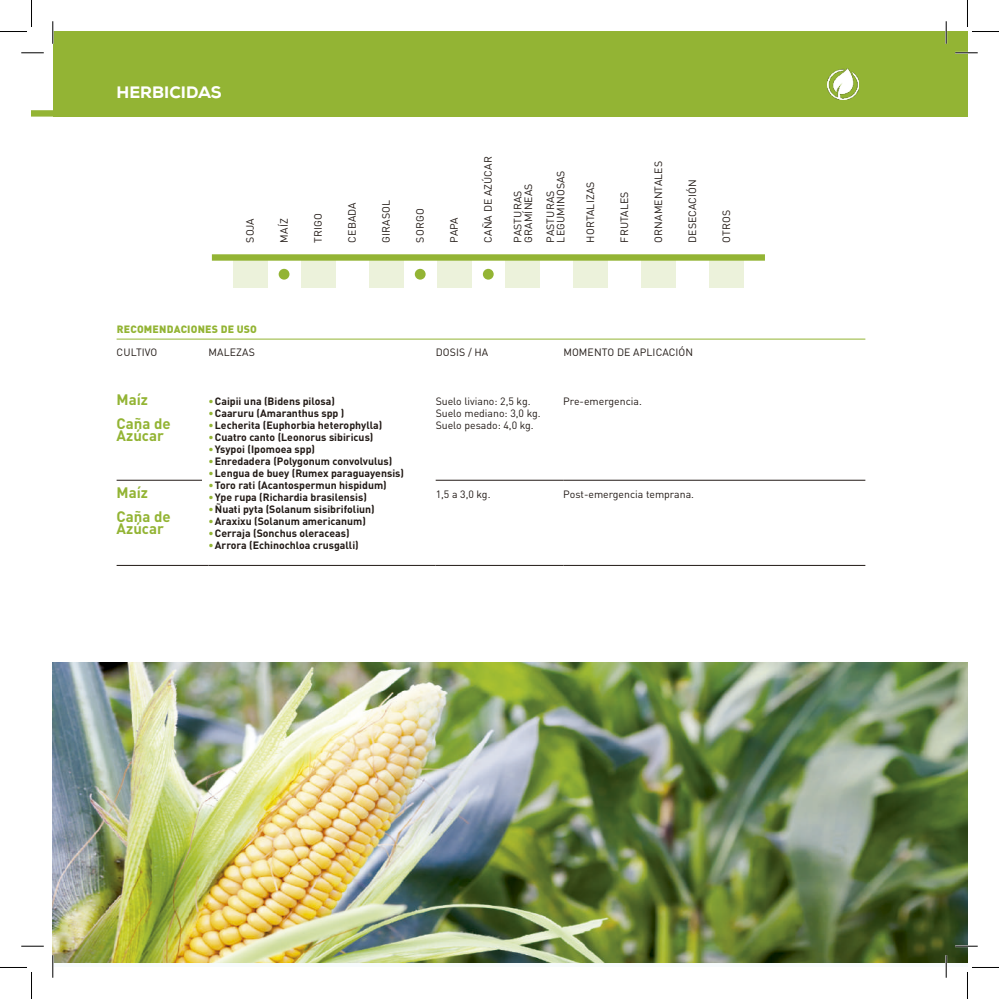
<style>
.page{position:relative;width:999px;height:999px;background:#fff}
.page>*{position:absolute;margin:0;border:0;box-sizing:border-box;transform-origin:0 0}
.t1{font:800 16.5px "Nexa";color:#fff}
.t2{font:700 15px/24px "DIN Pro";color:#93b434}
.t3{font:700 10.5px "DIN Pro";color:#211915}
.t4{font:10.5px/12px "DIN Pro";letter-spacing:.01em;color:#211915}
.t5{font:900 10.5px "DIN Pro";letter-spacing:.02em;color:#93b434}
.s1{color:#93b434}
</style>
<div class="page">
<hr style="left:117px;top:339px;width:748px;height:1px;background:#93b434">
<svg style="left:32px;top:31px;width:935px;height:86px"></svg>
<div style="left:53px;top:32px;width:914px;height:85px;background:#93b434"></div>
<hr style="left:117px;top:480px;width:91px;height:1px;background:#211915">
<hr style="left:435px;top:480px;width:128px;height:1px;background:#211915">
<hr style="left:563px;top:480px;width:302px;height:1px;background:#211915">
<hr style="left:117px;top:565px;width:91px;height:1px;background:#211915">
<hr style="left:208px;top:565px;width:227px;height:1px;background:#211915">
<hr style="left:435px;top:565px;width:128px;height:1px;background:#211915">
<hr style="left:563px;top:565px;width:302px;height:1px;background:#211915">
<div style="left:233px;top:261px;width:34px;height:27px;background:#ecf2db"></div>
<div style="left:301px;top:261px;width:34px;height:27px;background:#ecf2db"></div>
<div style="left:369px;top:261px;width:34px;height:27px;background:#ecf2db"></div>
<div style="left:437px;top:261px;width:34px;height:27px;background:#ecf2db"></div>
<div style="left:505px;top:261px;width:34px;height:27px;background:#ecf2db"></div>
<div style="left:573px;top:261px;width:34px;height:27px;background:#ecf2db"></div>
<div style="left:641px;top:261px;width:34px;height:27px;background:#ecf2db"></div>
<div style="left:709px;top:261px;width:34px;height:27px;background:#ecf2db"></div>
<div style="left:212px;top:254px;width:553px;height:7px;background:#93b434"></div>
<div style="left:279px;top:269px;width:10px;height:10px;background:#93b434;border-radius:50%"></div>
<div style="left:415px;top:269px;width:10px;height:10px;background:#93b434;border-radius:50%"></div>
<div style="left:483px;top:269px;width:10px;height:10px;background:#93b434;border-radius:50%"></div>
<div style="left:202px;top:388px;width:6px;height:169px;background:#fff"></div>
<img style="left:53px;top:662px;width:914px;height:300px">
<img style="left:828px;top:68px;width:30px;height:32px">
<hr style="left:21px;top:52px;width:23px;height:2px;background:#fff">
<hr style="left:955px;top:52px;width:22px;height:2px;background:#fff">
<hr style="left:955px;top:945px;width:22px;height:2px;background:#fff">
<hr style="left:52px;top:21px;width:2px;height:23px;background:#fff">
<hr style="left:945px;top:21px;width:2px;height:23px;background:#fff">
<hr style="left:945px;top:955px;width:2px;height:22px;background:#fff">
<svg style="left:21px;top:53px;width:23px;height:1px"></svg>
<svg style="left:955px;top:53px;width:22px;height:1px"></svg>
<svg style="left:21px;top:945px;width:23px;height:1px"></svg>
<svg style="left:955px;top:945px;width:22px;height:1px"></svg>
<svg style="left:53px;top:21px;width:1px;height:23px"></svg>
<svg style="left:53px;top:955px;width:1px;height:22px"></svg>
<svg style="left:945px;top:21px;width:1px;height:23px"></svg>
<svg style="left:945px;top:955px;width:1px;height:22px"></svg>
<svg style="left:0;top:0;width:32px;height:32px"></svg>
<svg style="left:0;top:967px;width:32px;height:31px"></svg>
<svg style="left:967px;top:0;width:31px;height:32px"></svg>
<svg style="left:967px;top:967px;width:31px;height:31px"></svg>
<h1 class="t1" style="left:117px;top:82px;width:107px">HERBICIDAS</h1>
<p class="t4" style="left:243px;top:242px;width:26px;rotate:-90deg">SOJA</p>
<p class="t4" style="left:277px;top:242px;width:26px;rotate:-90deg">MAÍZ</p>
<p class="t4" style="left:311px;top:242px;width:31px;rotate:-90deg">TRIGO</p>
<p class="t4" style="left:345px;top:242px;width:42px;rotate:-90deg">CEBADA</p>
<p class="t4" style="left:379px;top:242px;width:44px;rotate:-90deg">GIRASOL</p>
<p class="t4" style="left:413px;top:242px;width:35px;rotate:-90deg">SORGO</p>
<p class="t4" style="left:447px;top:242px;width:27px;rotate:-90deg">PAPA</p>
<p class="t4" style="left:481px;top:242px;width:88px;rotate:-90deg">CAÑA DE AZÚCAR</p>
<p class="t4" style="left:512px;top:242px;width:61px;line-height:10.5px;rotate:-90deg">PASTURAS<br>GRAMÍNEAS</p>
<p class="t4" style="left:544px;top:242px;width:74px;line-height:10.5px;rotate:-90deg">PASTURAS<br>LEGUMINOSAS</p>
<p class="t4" style="left:584px;top:242px;width:62px;rotate:-90deg">HORTALIZAS</p>
<p class="t4" style="left:618px;top:242px;width:52px;rotate:-90deg">FRUTALES</p>
<p class="t4" style="left:652px;top:242px;width:83px;rotate:-90deg">ORNAMENTALES</p>
<p class="t4" style="left:686px;top:242px;width:64px;rotate:-90deg">DESECACIÓN</p>
<p class="t4" style="left:720px;top:242px;width:34px;rotate:-90deg">OTROS</p>
<p class="t5" style="left:117px;top:320px;width:142px">RECOMENDACIONES DE USO</p>
<p class="t4" style="left:117px;top:346px;width:42px">CULTIVO</p>
<p class="t4" style="left:208px;top:346px;width:48px">MALEZAS</p>
<p class="t4" style="left:435px;top:346px;width:54px">DOSIS / HA</p>
<p class="t4" style="left:563px;top:346px;width:131px">MOMENTO DE APLICACIÓN</p>
<h2 class="t2" style="left:117px;top:386px;width:56px">Maíz<br>Caña de</h2>
<h2 class="t2" style="left:117px;top:422px;width:49px">Azúcar</h2>
<h2 class="t2" style="left:117px;top:479px;width:56px">Maíz<br>Caña de</h2>
<h2 class="t2" style="left:117px;top:515px;width:49px">Azúcar</h2>
<p class="t3" style="left:208px;top:392px;width:128px"><span class="s1">•</span>Caipii una (Bidens pilosa)</p>
<p class="t3" style="left:208px;top:404px;width:137px"><span class="s1">•</span>Caaruru (Amaranthus spp )</p>
<p class="t3" style="left:208px;top:416px;width:175px"><span class="s1">•</span>Lecherita (Euphorbia heterophylla)</p>
<p class="t3" style="left:208px;top:428px;width:166px"><span class="s1">•</span>Cuatro canto (Leonorus sibiricus)</p>
<p class="t3" style="left:208px;top:440px;width:108px"><span class="s1">•</span>Ysypoi (Ipomoea spp)</p>
<p class="t3" style="left:208px;top:452px;width:185px"><span class="s1">•</span>Enredadera (Polygonum convolvulus)</p>
<p class="t3" style="left:208px;top:464px;width:197px"><span class="s1">•</span>Lengua de buey (Rumex paraguayensis)</p>
<p class="t3" style="left:208px;top:476px;width:180px"><span class="s1">•</span>Toro rati (Acantospermun hispidum)</p>
<p class="t3" style="left:208px;top:488px;width:160px"><span class="s1">•</span>Ype rupa (Richardia brasilensis)</p>
<p class="t3" style="left:208px;top:500px;width:168px"><span class="s1">•</span>Ñuati pyta (Solanum sisibrifoliun)</p>
<p class="t3" style="left:208px;top:512px;width:159px"><span class="s1">•</span>Araxixu (Solanum americanum)</p>
<p class="t3" style="left:208px;top:524px;width:142px"><span class="s1">•</span>Cerraja (Sonchus oleraceas)</p>
<p class="t3" style="left:208px;top:536px;width:152px"><span class="s1">•</span>Arrora (Echinochloa crusgalli)</p>
<p class="t4" style="left:435px;top:394px;width:106px">Suelo liviano: 2,5 kg.<br>Suelo mediano: 3,0 kg.<br>Suelo pesado: 4,0 kg.</p>
<p class="t4" style="left:563px;top:394px;width:80px">Pre-emergencia.</p>
<p class="t4" style="left:435px;top:488px;width:56px">1,5 a 3,0 kg.</p>
<p class="t4" style="left:563px;top:488px;width:132px">Post-emergencia temprana.</p>
</div>
